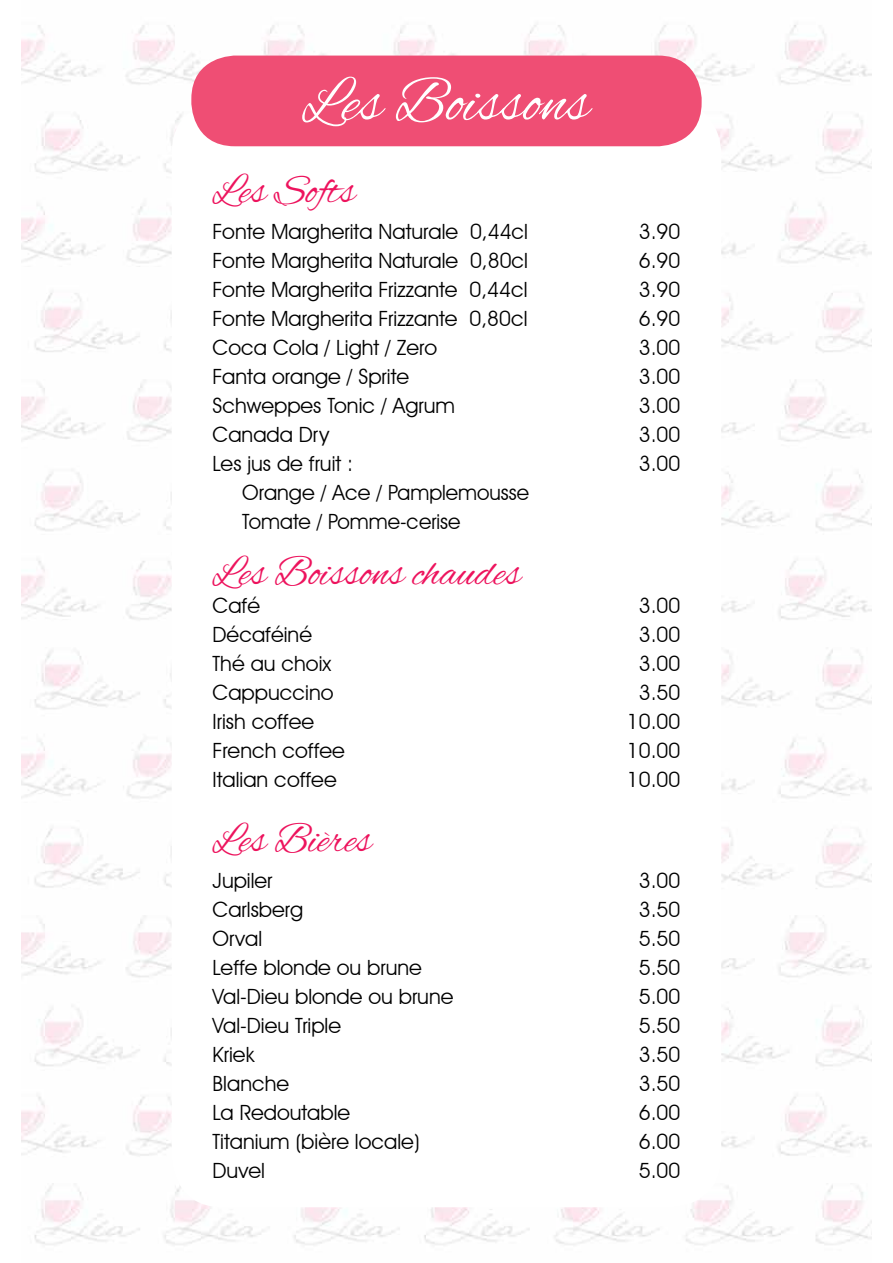
<style>
.page{position:relative;width:893px;height:1263px;background:#fff}
.page>*{position:absolute;margin:0;border:0;box-sizing:border-box;transform-origin:0 0}
.t1{font:63px "Alex Brush";color:#fff}
.t2{font:42px "Alex Brush";color:#ed135d}
.t3{font:21px/29px "Avant Garde IT Cby BT";color:#000}
</style>
<div class="page">
<img style="left:21px;top:25px;width:851px;height:1220px">
<div style="left:172px;top:102px;width:549px;height:1105px;background:#fff;border-radius:51px"></div>
<div style="left:191px;top:56px;width:511px;height:90px;background:#ef4e74;border-radius:44px"></div>
<h1 class="t1" style="left:302px;top:67px;width:289px">Les Boissons</h1>
<h2 class="t2" style="left:213px;top:167px;width:144px">Les Softs</h2>
<p class="t3" style="left:213px;top:217px;width:317px">Fonte Margherita Naturale 0,44cl</p>
<p class="t3" style="left:639px;top:217px;width:43px">3.90</p>
<p class="t3" style="left:213px;top:246px;width:317px">Fonte Margherita Naturale 0,80cl</p>
<p class="t3" style="left:639px;top:246px;width:43px">6.90</p>
<p class="t3" style="left:213px;top:275px;width:316px">Fonte Margherita Frizzante 0,44cl</p>
<p class="t3" style="left:639px;top:275px;width:43px">3.90</p>
<p class="t3" style="left:213px;top:304px;width:316px">Fonte Margherita Frizzante 0,80cl</p>
<p class="t3" style="left:639px;top:304px;width:43px">6.90</p>
<p class="t3" style="left:213px;top:333px;width:226px">Coca Cola / Light / Zero</p>
<p class="t3" style="left:639px;top:333px;width:43px">3.00</p>
<p class="t3" style="left:213px;top:362px;width:198px">Fanta orange / Sprite</p>
<p class="t3" style="left:639px;top:362px;width:43px">3.00</p>
<p class="t3" style="left:213px;top:391px;width:244px">Schweppes Tonic / Agrum</p>
<p class="t3" style="left:639px;top:391px;width:43px">3.00</p>
<p class="t3" style="left:213px;top:420px;width:118px">Canada Dry</p>
<p class="t3" style="left:639px;top:420px;width:43px">3.00</p>
<p class="t3" style="left:213px;top:449px;width:142px">Les jus de fruit :</p>
<p class="t3" style="left:639px;top:449px;width:43px">3.00</p>
<p class="t3" style="left:242px;top:478px;width:288px">Orange / Ace / Pamplemousse<br>Tomate / Pomme-cerise</p>
<h2 class="t2" style="left:213px;top:549px;width:310px">Les Boissons chaudes</h2>
<p class="t3" style="left:213px;top:591px;width:49px">Café</p>
<p class="t3" style="left:639px;top:591px;width:43px">3.00</p>
<p class="t3" style="left:213px;top:620px;width:101px">Décaféiné</p>
<p class="t3" style="left:639px;top:620px;width:43px">3.00</p>
<p class="t3" style="left:213px;top:649px;width:120px">Thé au choix</p>
<p class="t3" style="left:639px;top:649px;width:43px">3.00</p>
<p class="t3" style="left:213px;top:678px;width:122px">Cappuccino</p>
<p class="t3" style="left:639px;top:678px;width:43px">3.50</p>
<p class="t3" style="left:213px;top:707px;width:103px">Irish coffee</p>
<p class="t3" style="left:627px;top:707px;width:55px">10.00</p>
<p class="t3" style="left:213px;top:736px;width:134px">French coffee</p>
<p class="t3" style="left:627px;top:736px;width:55px">10.00</p>
<p class="t3" style="left:213px;top:765px;width:126px">Italian coffee</p>
<p class="t3" style="left:627px;top:765px;width:55px">10.00</p>
<h2 class="t2" style="left:213px;top:816px;width:160px">Les Bières</h2>
<p class="t3" style="left:213px;top:866px;width:61px">Jupiler</p>
<p class="t3" style="left:639px;top:866px;width:43px">3.00</p>
<p class="t3" style="left:213px;top:895px;width:92px">Carlsberg</p>
<p class="t3" style="left:639px;top:895px;width:43px">3.50</p>
<p class="t3" style="left:213px;top:924px;width:51px">Orval</p>
<p class="t3" style="left:639px;top:924px;width:43px">5.50</p>
<p class="t3" style="left:213px;top:953px;width:211px">Leffe blonde ou brune</p>
<p class="t3" style="left:639px;top:953px;width:43px">5.50</p>
<p class="t3" style="left:213px;top:982px;width:242px">Val-Dieu blonde ou brune</p>
<p class="t3" style="left:639px;top:982px;width:43px">5.00</p>
<p class="t3" style="left:213px;top:1011px;width:130px">Val-Dieu Triple</p>
<p class="t3" style="left:639px;top:1011px;width:43px">5.50</p>
<p class="t3" style="left:213px;top:1040px;width:43px">Kriek</p>
<p class="t3" style="left:639px;top:1040px;width:43px">3.50</p>
<p class="t3" style="left:213px;top:1069px;width:78px">Blanche</p>
<p class="t3" style="left:639px;top:1069px;width:43px">3.50</p>
<p class="t3" style="left:213px;top:1098px;width:139px">La Redoutable</p>
<p class="t3" style="left:639px;top:1098px;width:43px">6.00</p>
<p class="t3" style="left:213px;top:1127px;width:208px">Titanium (bière locale)</p>
<p class="t3" style="left:639px;top:1127px;width:43px">6.00</p>
<p class="t3" style="left:213px;top:1156px;width:54px">Duvel</p>
<p class="t3" style="left:639px;top:1156px;width:43px">5.00</p>
</div>
